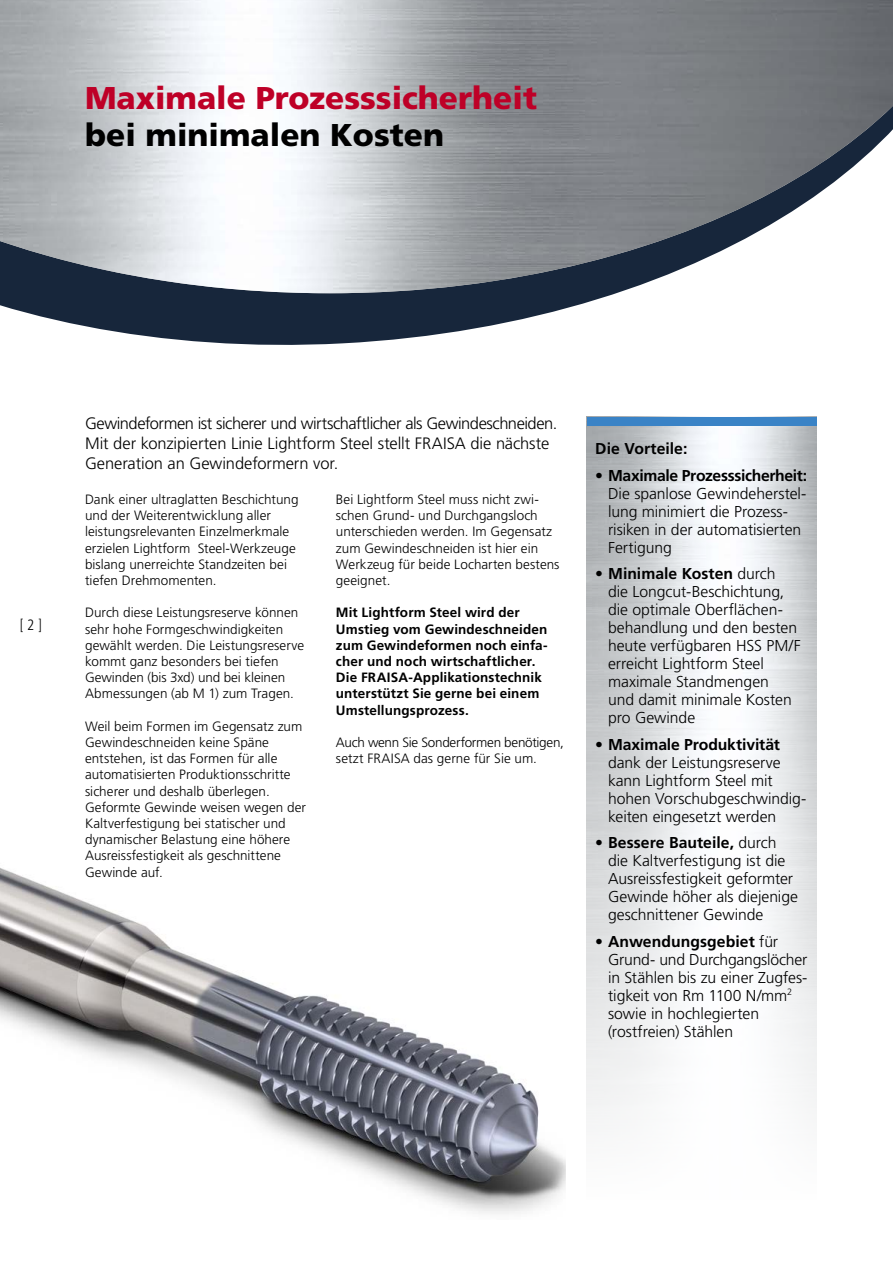
<style>
.page{position:relative;width:893px;height:1263px;background:#fff}
.page>*{position:absolute;margin:0;border:0;box-sizing:border-box;transform-origin:0 0}
.t1{font:900 31.5px "Frutiger LT Std";color:#be0027}
.t2{font:900 31.5px "Frutiger LT Std";color:#000}
.t3{font:300 16.5px/19.8px "Frutiger LT Pro";letter-spacing:-.01em;color:#000}
.t4{font:300 15.75px/18px "Frutiger LT Std";letter-spacing:-.005em;color:#000}
.t5{font:700 15.75px "Frutiger LT Std";letter-spacing:-.01em;color:#000}
.t6{font:300 condensed 15px "Frutiger LT Std";color:#000}
.t7{font:300 13.5px/16.2px "Frutiger LT Pro";letter-spacing:.005em;color:#000}
.t8{font:700 13.5px/16.2px "Frutiger LT Pro";letter-spacing:.01em;color:#000}
.t9{font:300 13.5px/16.2px "Frutiger LT Pro";letter-spacing:-.015em;color:#000}
.s1{font-weight:700}
</style>
<div class="page">
<svg style="left:0;top:293px;width:617px;height:52px;fill:#17263b"></svg>
<img style="left:0;top:0;width:893px;height:293px">
<img style="left:0;top:868px;width:566px;height:346px">
<img style="left:587px;top:425px;width:229px;height:698px">
<div style="left:587px;top:417px;width:229px;height:8px;background:#3a83c6"></div>
<h1 class="t1" style="left:85px;top:79px;width:453px">Maximale Prozesssicherheit</h1>
<h1 class="t2" style="left:85px;top:116px;width:360px">bei minimalen Kosten</h1>
<p class="t6" style="left:20px;top:616px;width:24px">[ 2 ]</p>
<p class="t3" style="left:85px;top:414px;width:474px">Gewindeformen ist sicherer und wirtschaftlicher als Gewindeschneiden.<br>Mit der konzipierten Linie Lightform Steel stellt FRAISA die nächste<br>Generation an Gewindeformern vor.</p>
<p class="t7" style="left:85px;top:491px;width:215px">Dank einer ultraglatten Beschichtung und der Weiterentwicklung aller leistungsrelevanten Einzelmerkmale erzielen Lightform Steel-Werkzeuge bislang unerreichte Standzeiten bei tiefen Drehmomenten.</p>
<p class="t7" style="left:85px;top:605px;width:221px">Durch diese Leistungsreserve können sehr hohe Formgeschwindigkeiten gewählt werden. Die Leistungsreserve kommt ganz besonders bei tiefen Gewinden (bis 3xd) und bei kleinen Abmessungen (ab M 1) zum Tragen.</p>
<p class="t7" style="left:85px;top:718px;width:223px">Weil beim Formen im Gegensatz zum Gewindeschneiden keine Späne entstehen, ist das Formen für alle automatisierten Produktionsschritte sicherer und deshalb überlegen.<br>Geformte Gewinde weisen wegen der Kaltverfestigung bei statischer und dynamischer Belastung eine höhere Ausreissfestigkeit als geschnittene Gewinde auf.</p>
<p class="t7" style="left:336px;top:491px;width:225px">Bei Lightform Steel muss nicht zwi&shy;schen Grund- und Durchgangsloch unterschieden werden. Im Gegensatz zum Gewindeschneiden ist hier ein<br>Werkzeug für beide Locharten bestens geeignet.</p>
<p class="t8" style="left:336px;top:605px;width:213px">Mit Lightform Steel wird der<br>Umstieg vom Gewindeschneiden zum Gewindeformen noch einfa&shy;cher und noch wirtschaftlicher.<br>Die FRAISA-Applikationstechnik unterstützt Sie gerne bei einem<br>Umstellungsprozess.</p>
<p class="t9" style="left:336px;top:734px;width:229px">Auch wenn Sie Sonderformen benötigen, setzt FRAISA das gerne für Sie um.</p>
<p class="t5" style="left:595px;top:439px;width:94px">Die Vorteile:</p>
<p class="t5" style="left:595px;top:466px;width:213px">• Maximale Prozesssicherheit:</p>
<p class="t4" style="left:608px;top:484px;width:200px">Die spanlose Gewindeherstel&shy;lung minimiert die Prozess&shy;risiken in der automatisierten<br>Fertigung</p>
<p class="t4" style="left:608px;top:565px;width:194px;text-indent:-13px"><span class="s1">• Minimale Kosten</span> durch<br>die Longcut-Beschichtung, die optimale Oberflächen&shy;behandlung und den besten heute verfügbaren HSS PM/F erreicht Lightform Steel maximale Standmengen<br>und damit minimale Kosten pro Gewinde</p>
<p class="t5" style="left:595px;top:735px;width:186px">• Maximale Produktivität</p>
<p class="t4" style="left:608px;top:753px;width:200px">dank der Leistungsreserve kann Lightform Steel mit hohen Vorschubgeschwindig&shy;keiten eingesetzt werden</p>
<p class="t4" style="left:608px;top:834px;width:191px;text-indent:-13px"><span class="s1">• Bessere Bauteile,</span> durch die Kaltverfestigung ist die<br>Ausreissfestigkeit geformter<br>Gewinde höher als diejenige geschnittener Gewinde</p>
<p class="t4" style="left:608px;top:932px;width:201px;text-indent:-13px"><span class="s1">• Anwendungsgebiet</span> für<br>Grund- und Durchgangslöcher in Stählen bis zu einer Zugfes&shy;tigkeit von Rm 1100 N/mm<sup>2 </sup>sowie in hochlegierten (rostfreien) Stählen</p>
</div>
